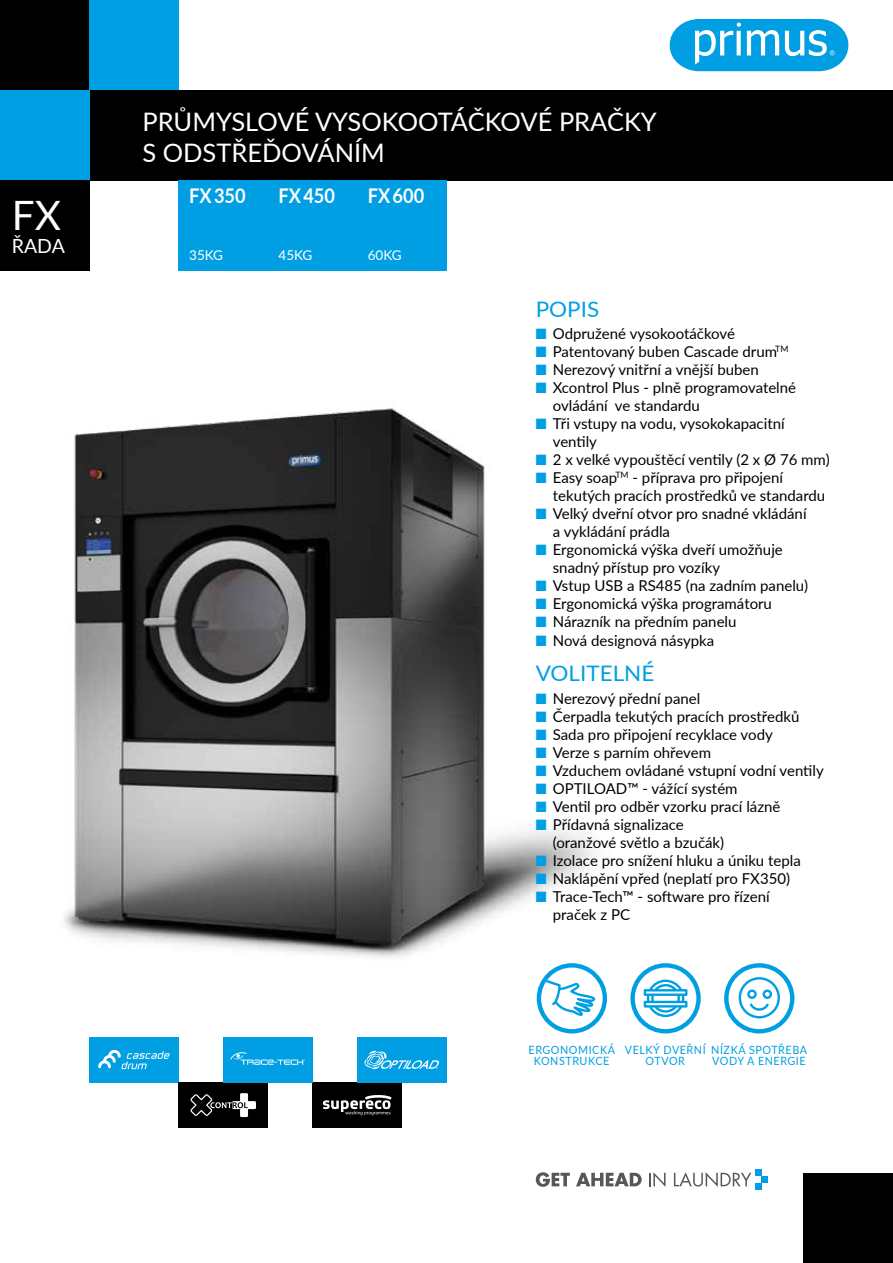
<style>
.page{position:relative;width:893px;height:1263px;background:#fff}
.page>*{position:absolute;margin:0;border:0;box-sizing:border-box;transform-origin:0 0}
.t1{font:40.5px "Lato";color:#fff}
.t2{font:25.5px/31.5px "Lato";color:#fff}
.t3{font:21.3px "Lato";color:#009fe3;scale:1.05 1}
.t4{font:700 20.25px "Lato";color:#fff;scale:.9 1}
.t5{font:19.5px "Lato";color:#fff}
.t6{font:15px/18px "Lato";color:#000}
.t7{font:13.5px "Lato";color:#fff}
.t8{font:11.4px/10.8px "Lato";letter-spacing:.05em;color:#009fe3;text-align:center;scale:.95 1}
.s1{color:#009fe3}
</style>
<div class="page">
<div style="left:0;top:0;width:101px;height:102px;background:#000"></div>
<div style="left:0;top:90px;width:893px;height:90px;background:#000"></div>
<div style="left:0;top:90px;width:89px;height:90px;background:#009fe3"></div>
<div style="left:89px;top:0;width:90px;height:90px;background:#009fe3"></div>
<svg style="left:670px;top:19px;width:178px;height:52px"></svg>
<svg style="left:536px;top:1172px;width:34px;height:15px"></svg>
<svg style="left:576px;top:1173px;width:66px;height:13px"></svg>
<svg style="left:649px;top:1172px;width:16px;height:15px"></svg>
<svg style="left:674px;top:1172px;width:77px;height:15px"></svg>
<div style="left:761px;top:1176px;width:7px;height:7px;background:#009fe3"></div>
<div style="left:755px;top:1183px;width:6px;height:7px;background:#009fe3"></div>
<div style="left:755px;top:1169px;width:6px;height:7px;background:#009fe3"></div>
<div style="left:804px;top:1173px;width:89px;height:90px;background:#000"></div>
<img style="left:0;top:205px;width:595px;height:923px">
<div style="left:179px;top:180px;width:89px;height:90px;background:#009fe3"></div>
<div style="left:268px;top:180px;width:89px;height:90px;background:#009fe3"></div>
<div style="left:357px;top:180px;width:89px;height:90px;background:#009fe3"></div>
<svg style="left:630px;top:963px;width:71px;height:70px"></svg>
<svg style="left:537px;top:963px;width:70px;height:70px"></svg>
<div style="left:89px;top:1037px;width:90px;height:45px;background:#009fe3"></div>
<svg style="left:98px;top:1050px;width:72px;height:19px"></svg>
<div style="left:313px;top:1082px;width:89px;height:46px;background:#000"></div>
<svg style="left:323px;top:1095px;width:69px;height:20px"></svg>
<div style="left:179px;top:1082px;width:89px;height:46px;background:#000"></div>
<svg style="left:190px;top:1093px;width:66px;height:24px"></svg>
<div style="left:223px;top:1037px;width:90px;height:45px;background:#009fe3"></div>
<svg style="left:230px;top:1052px;width:75px;height:13px"></svg>
<svg style="left:724px;top:963px;width:70px;height:70px"></svg>
<div style="left:357px;top:1037px;width:89px;height:45px;background:#009fe3"></div>
<svg style="left:364px;top:1051px;width:75px;height:18px"></svg>
<div style="left:0;top:180px;width:89px;height:90px;background:#000"></div>
<h1 class="t1" style="left:12px;top:186px;width:51px">FX</h1>
<h3 class="t5" style="left:12px;top:232px;width:55px">ŘADA</h3>
<h2 class="t2" style="left:142px;top:105px;width:516px">PRŮMYSLOVÉ VYSOKOOTÁČKOVÉ PRAČKY<br>S ODSTŘEĎOVÁNÍM</h2>
<h3 class="t4" style="left:189px;top:181px;width:64px">FX 350</h3>
<p class="t7" style="left:189px;top:245px;width:35px">35KG</p>
<h3 class="t4" style="left:279px;top:181px;width:64px">FX 450</h3>
<p class="t7" style="left:279px;top:245px;width:35px">45KG</p>
<h3 class="t4" style="left:368px;top:181px;width:64px">FX 600</h3>
<p class="t7" style="left:368px;top:245px;width:35px">60KG</p>
<h3 class="t3" style="left:536px;top:293px;width:62px">POPIS</h3>
<p class="t6" style="left:536px;top:324px;width:201px"><span class="s1">■</span> Odpružené vysokootáčkové</p>
<p class="t6" style="left:536px;top:342px;width:254px"><span class="s1">■</span> Patentovaný buben Cascade drum<sup>TM</sup></p>
<p class="t6" style="left:536px;top:360px;width:225px"><span class="s1">■</span> Nerezový vnitřní a vnější buben</p>
<p class="t6" style="left:553px;top:378px;width:245px;text-indent:-17px"><span class="s1">■</span> Xcontrol Plus - plně programovatelné ovládání ve standardu</p>
<p class="t6" style="left:553px;top:414px;width:233px;text-indent:-17px"><span class="s1">■</span> Tři vstupy na vodu, vysokokapacitní ventily</p>
<p class="t6" style="left:536px;top:450px;width:295px"><span class="s1">■</span> 2 x velké vypouštěcí ventily (2 x Ø 76 mm)</p>
<p class="t6" style="left:553px;top:468px;width:274px;text-indent:-17px"><span class="s1">■</span> Easy soap<sup>TM</sup> - příprava pro připojení tekutých pracích prostředků ve standardu</p>
<p class="t6" style="left:553px;top:504px;width:255px;text-indent:-17px"><span class="s1">■</span> Velký dveřní otvor pro snadné vkládání a vykládání prádla</p>
<p class="t6" style="left:553px;top:540px;width:232px;text-indent:-17px"><span class="s1">■</span> Ergonomická výška dveří umožňuje snadný přístup pro vozíky</p>
<p class="t6" style="left:536px;top:576px;width:274px"><span class="s1">■</span> Vstup USB a RS485 (na zadním panelu)</p>
<p class="t6" style="left:536px;top:594px;width:238px"><span class="s1">■</span> Ergonomická výška programátoru</p>
<p class="t6" style="left:536px;top:612px;width:202px"><span class="s1">■</span> Nárazník na předním panelu</p>
<p class="t6" style="left:536px;top:631px;width:180px"><span class="s1">■</span> Nová designová násypka</p>
<h3 class="t3" style="left:536px;top:658px;width:114px">VOLITELNÉ</h3>
<p class="t6" style="left:536px;top:688px;width:166px"><span class="s1">■</span> Nerezový přední panel</p>
<p class="t6" style="left:536px;top:706px;width:265px"><span class="s1">■</span> Čerpadla tekutých pracích prostředků</p>
<p class="t6" style="left:536px;top:724px;width:238px"><span class="s1">■</span> Sada pro připojení recyklace vody</p>
<p class="t6" style="left:536px;top:742px;width:177px"><span class="s1">■</span> Verze s parním ohřevem</p>
<p class="t6" style="left:536px;top:760px;width:289px"><span class="s1">■</span> Vzduchem ovládané vstupní vodní ventily</p>
<p class="t6" style="left:536px;top:778px;width:203px"><span class="s1">■</span> OPTILOAD™ - vážící systém</p>
<p class="t6" style="left:536px;top:796px;width:246px"><span class="s1">■</span> Ventil pro odběr vzorku prací lázně</p>
<p class="t6" style="left:553px;top:814px;width:173px;text-indent:-17px"><span class="s1">■</span> Přídavná signalizace (oranžové světlo a bzučák)</p>
<p class="t6" style="left:536px;top:850px;width:267px"><span class="s1">■</span> Izolace pro snížení hluku a úniku tepla</p>
<p class="t6" style="left:536px;top:868px;width:256px"><span class="s1">■</span> Naklápění vpřed (neplatí pro FX350)</p>
<p class="t6" style="left:553px;top:886px;width:218px;text-indent:-17px"><span class="s1">■</span> Trace-Tech™ - software pro řízení praček z PC</p>
<p class="t8" style="left:529px;top:1044px;width:93px">ERGONOMICKÁ<br>KONSTRUKCE</p>
<p class="t8" style="left:711px;top:1044px;width:102px;text-align:left">NÍZKÁ SPOTŘEBA<br>VODY A ENERGIE</p>
<p class="t8" style="left:625px;top:1044px;width:87px">VELKÝ DVEŘNÍ<br>OTVOR</p>
</div>
